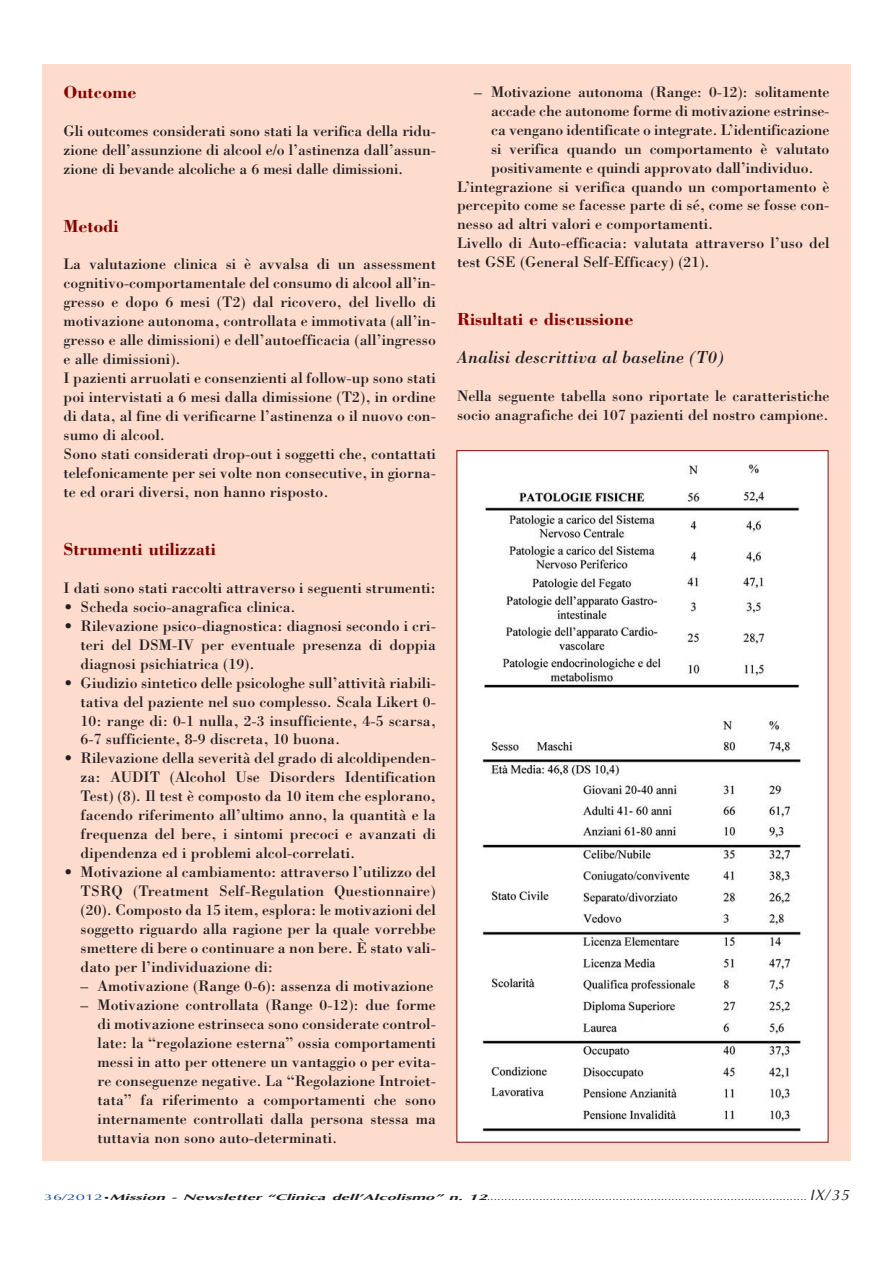
<style>
.page{position:relative;width:893px;height:1263px;background:#fff}
.page>*{position:absolute;margin:0;border:0;box-sizing:border-box;transform-origin:0 0}
.t1{font:700 18px "Bodoni";color:#820401}
.t2{font:italic 18px "Bodoni";color:#231f20}
.t3{font:15.75px/19px "Bodoni";color:#231f20;text-align:justify}
.t4{font:italic 15px "Optima";color:#231f20}
.t5{font:10.5px "Optima";color:#231f20}
.s1{font-size:8.25px;color:#0d499a}
.s2{font-size:6.3px}
.s3{font-weight:700;font-style:italic;font-size:8.25px}
</style>
<div class="page">
<div style="left:42px;top:65px;width:808px;height:1096px;background:#fddcce"></div>
<div style="left:457px;top:451px;width:371px;height:691px;background:#fff"></div>
<img style="left:482px;top:464px;width:319px;height:668px">
<p class="t1" style="left:64px;top:86px;width:75px">Outcome</p>
<p class="t3" style="left:64px;top:123px;width:374px">Gli outcomes considerati sono stati la verifica della ridu&shy;zione dell’assunzione di alcool e/o l’astinenza dall’assun&shy;zione di bevande alcoliche a 6 mesi dalle dimissioni.</p>
<p class="t1" style="left:64px;top:219px;width:57px">Metodi</p>
<p class="t3" style="left:64px;top:256px;width:374px;text-align:left">La valutazione clinica si è avvalsa di un assessment cognitivo-comportamentale del consumo di alcool all’in&shy;gresso e dopo 6 mesi (T2) dal ricovero, del livello di motivazione autonoma, controllata e immotivata (all’in&shy;gresso e alle dimissioni) e dell’autoefficacia (all’ingresso e alle dimissioni).<br>I pazienti arruolati e consenzienti al follow-up sono stati poi intervistati a 6 mesi dalla dimissione (T2), in ordine di data, al fine di verificarne l’astinenza o il nuovo con&shy;sumo di alcool.<br>Sono stati considerati drop-out i soggetti che, contattati telefonicamente per sei volte non consecutive, in giorna&shy;te ed orari diversi, non hanno risposto.</p>
<p class="t1" style="left:64px;top:542px;width:154px">Strumenti utilizzati</p>
<p class="t3" style="left:64px;top:580px;width:374px">I dati sono stati raccolti attraverso i seguenti strumenti:</p>
<p class="t3" style="left:64px;top:599px;width:234px">• Scheda socio-anagrafica clinica.</p>
<p class="t3" style="left:81px;top:618px;width:357px;text-indent:-17px">• Rilevazione psico-diagnostica: diagnosi secondo i cri&shy;teri del DSM-IV per eventuale presenza di doppia diagnosi psichiatrica (19).</p>
<p class="t3" style="left:81px;top:674px;width:357px;text-indent:-17px">• Giudizio sintetico delle psicologhe sull’attività riabili&shy;tativa del paziente nel suo complesso. Scala Likert 0- 10: range di: 0-1 nulla, 2-3 insufficiente, 4-5 scarsa, 6-7 sufficiente, 8-9 discreta, 10 buona.</p>
<p class="t3" style="left:81px;top:750px;width:357px;text-indent:-17px">• Rilevazione della severità del grado di alcoldipenden&shy;za: AUDIT (Alcohol Use Disorders Identification Test) (8). Il test è composto da 10 item che esplorano, facendo riferimento all’ultimo anno, la quantità e la frequenza del bere, i sintomi precoci e avanzati di dipendenza ed i problemi alcol-correlati.</p>
<p class="t3" style="left:81px;top:864px;width:357px;text-indent:-17px">• Motivazione al cambiamento: attraverso l’utilizzo del TSRQ (Treatment Self-Regulation Questionnaire) (20). Composto da 15 item, esplora: le motivazioni del soggetto riguardo alla ragione per la quale vorrebbe smettere di bere o continuare a non bere. È stato vali&shy;dato per l’individuazione di:</p>
<p class="t3" style="left:81px;top:978px;width:354px">– Amotivazione (Range 0-6): assenza di motivazione</p>
<p class="t3" style="left:98px;top:997px;width:340px;text-indent:-17px">– Motivazione controllata (Range 0-12): due forme di motivazione estrinseca sono considerate control&shy;late: la “regolazione esterna” ossia comportamenti messi in atto per ottenere un vantaggio o per evita&shy;re conseguenze negative. La “Regolazione Introiet&shy;tata” fa riferimento a comportamenti che sono internamente controllati dalla persona stessa ma tuttavia non sono auto-determinati.</p>
<p class="t3" style="left:474px;top:84px;width:357px">– Motivazione autonoma (Range: 0-12): solitamente</p>
<p class="t3" style="left:491px;top:103px;width:340px">accade che autonome forme di motivazione estrinse-</p>
<p class="t3" style="left:491px;top:122px;width:340px">ca vengano identificate o integrate. L’identificazione</p>
<p class="t3" style="left:491px;top:140px;width:340px">si verifica quando un comportamento è valutato</p>
<p class="t3" style="left:491px;top:159px;width:324px">positivamente e quindi approvato dall’individuo.</p>
<p class="t3" style="left:457px;top:178px;width:374px">L’integrazione si verifica quando un comportamento è</p>
<p class="t3" style="left:457px;top:197px;width:374px">percepito come se facesse parte di sé, come se fosse con-</p>
<p class="t3" style="left:457px;top:216px;width:258px">nesso ad altri valori e comportamenti.</p>
<p class="t3" style="left:457px;top:235px;width:374px">Livello di Auto-efficacia: valutata attraverso l’uso del</p>
<p class="t3" style="left:457px;top:254px;width:254px">test GSE (General Self-Efficacy) (21).</p>
<p class="t1" style="left:457px;top:313px;width:178px">Risultati e discussione</p>
<p class="t2" style="left:457px;top:351px;width:268px">Analisi descrittiva al baseline (T0)</p>
<p class="t3" style="left:457px;top:388px;width:374px">Nella seguente tabella sono riportate le caratteristiche socio anagrafiche dei 107 pazienti del nostro campione.</p>
<p class="t4" style="left:810px;top:1189px;width:44px">IX/ 35</p>
<p class="t5" style="left:44px;top:1192px;width:788px"><span class="s1">36/2012</span><span class="s2">•</span><span class="s3">Mission - Newsletter “Clinica dell’Alcolismo” n. 12</span>...................................................................................................</p>
</div>
